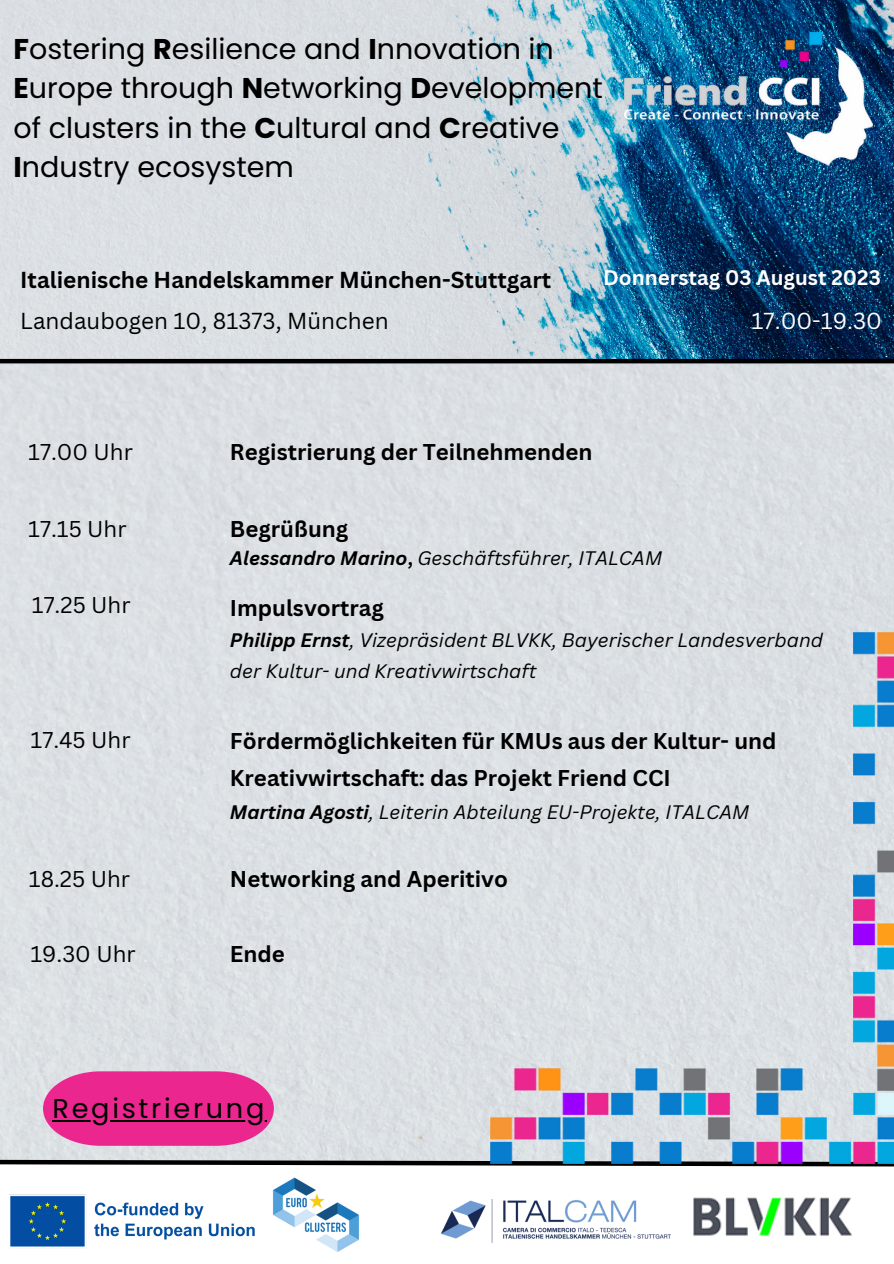
<style>
.page{position:relative;width:894px;height:1264px;background:#fff}
.page>*{position:absolute;margin:0;border:0;box-sizing:border-box;transform-origin:0 0}
.t1{font:28.5px/39.5px "Poppins";color:#000}
.t2{font:27.15px "Poppins";letter-spacing:.1em;color:#000}
.t3{font:700 22.5px "Canva Sans";color:#000}
.t4{font:22.5px "Canva Sans";color:#000}
.t5{font:22.5px "Canva Sans";color:#fff}
.t6{font:700 22.2px/36.9px "Canva Sans";color:#000}
.t7{font:22.2px "Canva Sans";color:#000}
.t8{font:700 20.55px "Canva Sans";color:#fff}
.t9{font:italic 19.05px/30.9px "Canva Sans";color:#000}
.s1{font-weight:700}
.s2{font-weight:700;font-style:normal}
</style>
<div class="page">
<div style="left:0;top:363px;width:893px;height:794px;background:#dbdfe4"></div>
<img style="left:441px;top:1199px;width:229px;height:43px">
<img style="left:0;top:0;width:893px;height:359px">
<img style="left:243px;top:1141px;width:145px;height:111px">
<img style="left:9px;top:1193px;width:264px;height:56px">
<hr style="left:0;top:359px;width:893px;height:4px;background:#000">
<img style="left:624px;top:32px;width:248px;height:133px">
<img style="left:693px;top:1197px;width:159px;height:39px">
<svg style="left:0;top:1157px;width:893px;height:11px"></svg>
<img style="left:490px;top:1068px;width:403px;height:95px">
<img style="left:852px;top:632px;width:41px;height:458px">
<svg style="left:43px;top:1071px;width:231px;height:74px;background:#e73a96"></svg>
<hr style="left:53px;top:1119px;width:214px;height:2px;background:#000">
<p class="t1" style="left:13px;top:29px;width:590px"><span class="s1">F</span>ostering <span class="s1">R</span>esilience and <span class="s1">I</span>nnovation in <span class="s1">E</span>urope through <span class="s1">N</span>etworking <span class="s1">D</span>evelopment of clusters in the <span class="s1">C</span>ultural and <span class="s1">C</span>reative <span class="s1">I</span>ndustry ecosystem</p>
<p class="t3" style="left:20px;top:263px;width:532px">Italienische Handelskammer München-Stuttgart</p>
<p class="t4" style="left:20px;top:304px;width:370px">Landaubogen 10, 81373, München</p>
<p class="t5" style="left:751px;top:304px;width:132px">17.00-19.30</p>
<p class="t8" style="left:603px;top:263px;width:279px">Donnerstag 03 August 2023</p>
<p class="t7" style="left:28px;top:436px;width:106px">17.00 Uhr</p>
<p class="t6" style="left:230px;top:432px;width:364px">Registrierung der Teilnehmenden</p>
<p class="t7" style="left:28px;top:513px;width:100px">17.15 Uhr</p>
<p class="t6" style="left:230px;top:509px;width:120px">Begrüßung</p>
<p class="t9" style="left:230px;top:542px;width:433px"><span class="s1">Alessandro Marino</span><span class="s2">,</span> Geschäftsführer, ITALCAM</p>
<p class="t7" style="left:32px;top:589px;width:100px">17.25 Uhr</p>
<p class="t6" style="left:230px;top:589px;width:155px">Impulsvortrag</p>
<p class="t9" style="left:230px;top:624px;width:594px"><span class="s1">Philipp Ernst</span>, Vizepräsident BLVKK, Bayerischer Landesverband der Kultur- und Kreativwirtschaft</p>
<p class="t7" style="left:31px;top:724px;width:101px">17.45 Uhr</p>
<p class="t6" style="left:230px;top:721px;width:548px">Fördermöglichkeiten für KMUs aus der Kultur- und<br>Kreativwirtschaft: das Projekt Friend CCI</p>
<p class="t9" style="left:230px;top:796px;width:520px"><span class="s1">Martina Agosti</span>, Leiterin Abteilung EU-Projekte, ITALCAM</p>
<p class="t7" style="left:29px;top:862px;width:103px">18.25 Uhr</p>
<p class="t6" style="left:230px;top:859px;width:279px">Networking and Aperitivo</p>
<p class="t7" style="left:30px;top:938px;width:107px">19.30 Uhr</p>
<p class="t6" style="left:230px;top:934px;width:56px">Ende</p>
<p class="t2" style="left:53px;top:1089px;width:213px">Registrierung</p>
</div>
